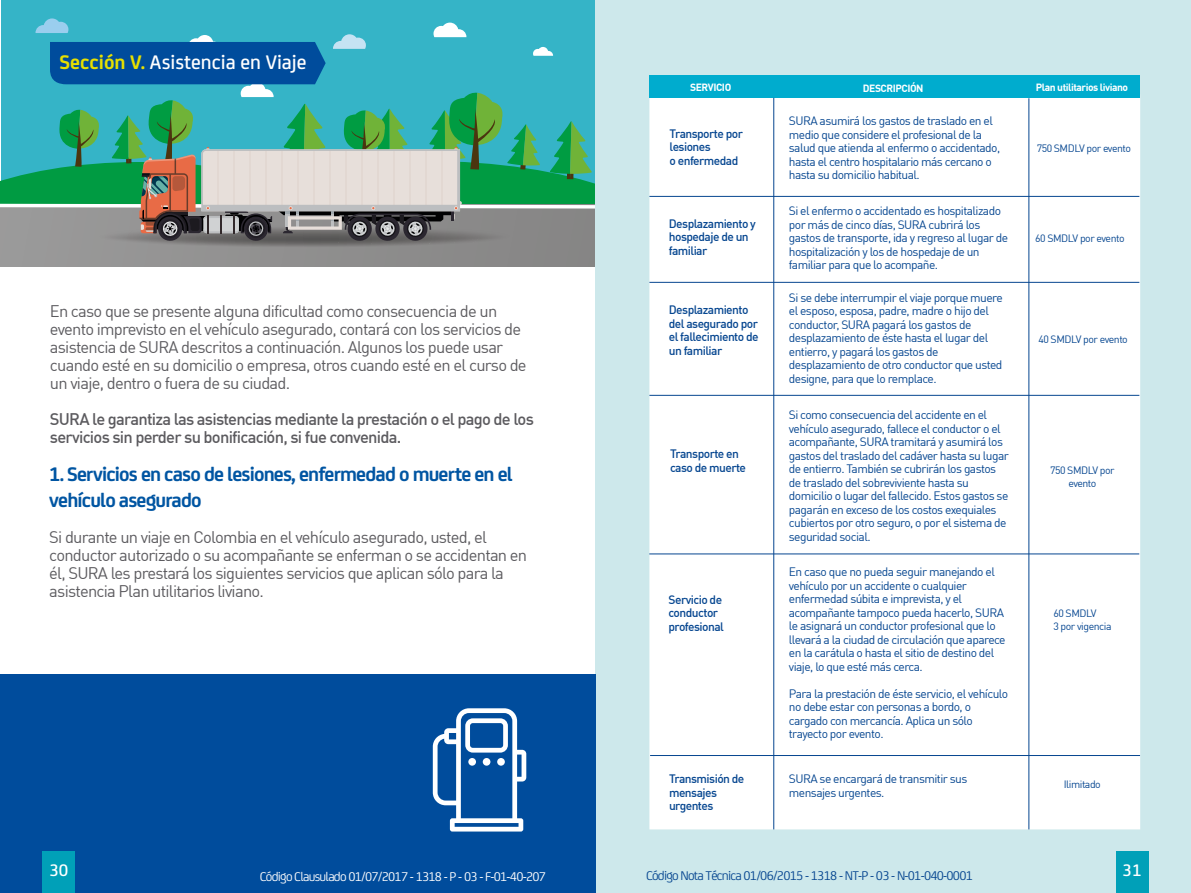
<style>
.page{position:relative;width:1191px;height:893px;background:#fff}
.page>*{position:absolute;margin:0;border:0;box-sizing:border-box;transform-origin:0 0}
.t1{font:700 21px/25.2px "FS Joey";letter-spacing:-.04em;color:#0055a2}
.t2{font:500 21px "FS Joey";color:#fff}
.t3{font:500 17.85px "FS Joey";color:#fff}
.t4{font:16.5px/18px "DIN Offc";letter-spacing:-.045em;color:#5c5b5f}
.t5{font:500 16.5px/18px "DIN Offc";letter-spacing:-.045em;color:#5c5b5f}
.t6{font:13.5px "FS Joey";letter-spacing:-.055em;color:#064690}
.t7{font:13.5px "FS Joey";letter-spacing:-.055em;color:#fff}
.t8{font:12px/13.5px "DIN Offc";letter-spacing:-.045em;color:#064690}
.t9{font:500 12px/13.5px "DIN Offc";letter-spacing:-.045em;color:#064690}
.t10{font:10.5px/13.5px "DIN Offc";letter-spacing:-.045em;color:#064690;text-align:center}
.t11{font:700 10.35px "DIN Offc";letter-spacing:-.045em;color:#fff}
.s1{font-weight:700;color:#e7e000}
</style>
<div class="page">
<div style="left:1px;top:0;width:594px;height:254px;background:#35b4c7"></div>
<div style="left:595px;top:0;width:596px;height:893px;background:#cde8eb"></div>
<div style="left:0;top:674px;width:595px;height:219px;background:#004c9c"></div>
<svg style="left:433px;top:708px;width:93px;height:123px"></svg>
<svg style="left:1px;top:18px;width:594px;height:248px"></svg>
<div style="left:649px;top:98px;width:491px;height:731px;background:#fff"></div>
<div style="left:649px;top:75px;width:491px;height:23px;background:#00acce"></div>
<hr style="left:649px;top:196px;width:490px;height:1px;background:#064690">
<hr style="left:649px;top:395px;width:490px;height:1px;background:#064690">
<hr style="left:1028px;top:98px;width:1px;height:731px;background:#064690">
<hr style="left:649px;top:282px;width:490px;height:1px;background:#064690">
<hr style="left:773px;top:98px;width:1px;height:731px;background:#064690">
<hr style="left:649px;top:554px;width:490px;height:1px;background:#064690">
<hr style="left:650px;top:755px;width:490px;height:1px;background:#064690">
<div style="left:1115px;top:851px;width:33px;height:42px;background:#00a0b8"></div>
<div style="left:43px;top:851px;width:32px;height:42px;background:#00a0b8"></div>
<h1 class="t2" style="left:59px;top:46px;width:249px"><span class="s1">Sección V.</span> Asistencia en Viaje</h1>
<p class="t4" style="left:50px;top:301px;width:478px">En caso que se presente alguna dificultad como consecuencia de un evento imprevisto en el vehículo asegurado, contará con los servicios de asistencia de SURA descritos a continuación. Algunos los puede usar cuando esté en su domicilio o empresa, otros cuando esté en el curso de un viaje, dentro o fuera de su ciudad.</p>
<h3 class="t5" style="left:50px;top:409px;width:485px">SURA le garantiza las asistencias mediante la prestación o el pago de los servicios sin perder su bonificación, si fue convenida.</h3>
<h1 class="t1" style="left:49px;top:460px;width:465px">1. Servicios en caso de lesiones, enfermedad o muerte en el vehículo asegurado</h1>
<p class="t4" style="left:49px;top:527px;width:479px">Si durante un viaje en Colombia en el vehículo asegurado, usted, el conductor autorizado o su acompañante se enferman o se accidentan en él, SURA les prestará los siguientes servicios que aplican sólo para la asistencia Plan utilitarios liviano.</p>
<p class="t11" style="left:690px;top:80px;width:43px">SERVICIO</p>
<p class="t11" style="left:863px;top:82px;width:62px">DESCRIPCIÓN</p>
<p class="t11" style="left:1036px;top:80px;width:94px">Plan utilitarios liviano</p>
<p class="t9" style="left:669px;top:126px;width:75px">Transporte por lesiones<br>o enfermedad</p>
<p class="t9" style="left:669px;top:216px;width:89px">Desplazamiento y hospedaje de un familiar</p>
<p class="t9" style="left:669px;top:303px;width:91px">Desplazamiento del asegurado por el fallecimiento de un familiar</p>
<p class="t9" style="left:670px;top:447px;width:77px">Transporte en caso de muerte</p>
<p class="t9" style="left:668px;top:592px;width:57px">Servicio de conductor profesional</p>
<p class="t9" style="left:669px;top:772px;width:77px">Transmisión de mensajes urgentes</p>
<p class="t8" style="left:789px;top:114px;width:213px">SURA asumirá los gastos de traslado en el medio que considere el profesional de la salud que atienda al enfermo o accidentado, hasta el centro hospitalario más cercano o hasta su domicilio habitual.</p>
<p class="t8" style="left:789px;top:204px;width:221px">Si el enfermo o accidentado es hospitalizado por más de cinco días, SURA cubrirá los gastos de transporte, ida y regreso al lugar de hospitalización y los de hospedaje de un familiar para que lo acompañe.</p>
<p class="t8" style="left:789px;top:290px;width:215px">Si se debe interrumpir el viaje porque muere el esposo, esposa, padre, madre o hijo del conductor, SURA pagará los gastos de desplazamiento de éste hasta el lugar del entierro, y pagará los gastos de desplazamiento de otro conductor que usted designe, para que lo remplace.</p>
<p class="t8" style="left:789px;top:408px;width:221px">Si como consecuencia del accidente en el vehículo asegurado, fallece el conductor o el acompañante, SURA tramitará y asumirá los gastos del traslado del cadáver hasta su lugar de entierro. También se cubrirán los gastos de traslado del sobreviviente hasta su domicilio o lugar del fallecido. Estos gastos se pagarán en exceso de los costos exequiales cubiertos por otro seguro, o por el sistema de seguridad social.</p>
<p class="t8" style="left:789px;top:565px;width:218px">En caso que no pueda seguir manejando el vehículo por un accidente o cualquier enfermedad súbita e imprevista, y el acompañante tampoco pueda hacerlo, SURA le asignará un conductor profesional que lo llevará a la ciudad de circulación que aparece en la carátula o hasta el sitio de destino del viaje, lo que esté más cerca.</p>
<p class="t8" style="left:789px;top:686px;width:221px">Para la prestación de éste servicio, el vehículo no debe estar con personas a bordo, o cargado con mercancía. Aplica un sólo trayecto por evento.</p>
<p class="t8" style="left:789px;top:772px;width:180px">SURA se encargará de transmitir sus mensajes urgentes.</p>
<p class="t10" style="left:1036px;top:141px;width:96px">750 SMDLV por evento</p>
<p class="t10" style="left:1035px;top:231px;width:91px">60 SMDLV por evento</p>
<p class="t10" style="left:1038px;top:332px;width:91px">40 SMDLV por evento</p>
<p class="t10" style="left:1050px;top:463px;width:66px">750 SMDLV por evento</p>
<p class="t10" style="left:1053px;top:606px;width:60px;text-align:left">60 SMDLV<br>3 por vigencia</p>
<p class="t10" style="left:1063px;top:777px;width:39px">Ilimitado</p>
<h2 class="t3" style="left:49px;top:857px;width:20px">30</h2>
<p class="t7" style="left:260px;top:866px;width:288px">Código Clausulado 01/07/2017 - 1318 - P - 03 - F-01-40-207</p>
<p class="t6" style="left:646px;top:866px;width:328px">Código Nota Técnica 01/06/2015 - 1318 - NT-P - 03 - N-01-040-0001</p>
<h2 class="t3" style="left:1122px;top:857px;width:20px">31</h2>
</div>
